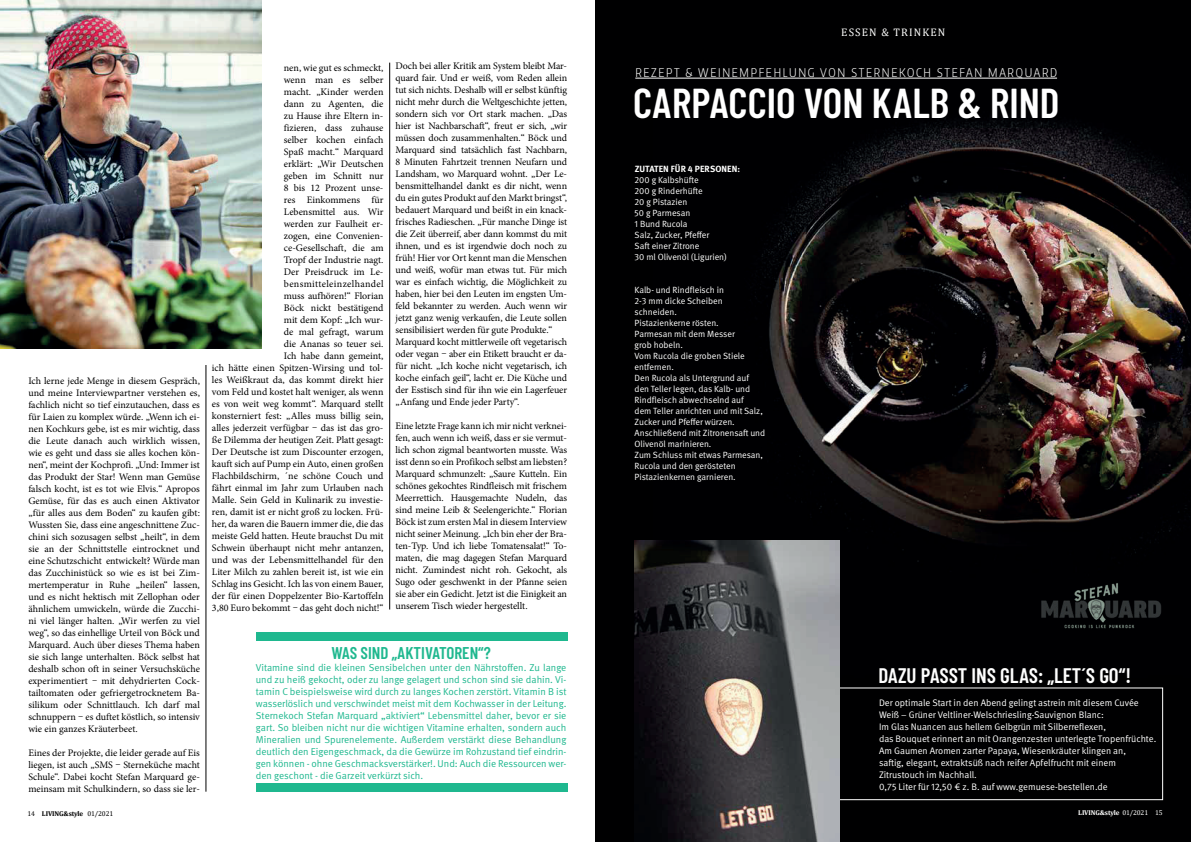
<style>
.page{position:relative;width:1191px;height:842px;background:#fff}
.page>*{position:absolute;margin:0;border:0;box-sizing:border-box;transform-origin:0 0}
.t1{font:600 41.7px "Barlow Condensed";color:#fff}
.t2{font:600 21px "Barlow Condensed";color:#fff}
.t3{font:600 17px "Barlow Condensed";color:#1fb88f}
.t4{font:300 12px "Encode Sans Compressed";letter-spacing:.14em;color:#fff}
.t5{font:11px "Cambria";letter-spacing:.1em;color:#fff}
.t6{font:10px/12px "Minion Pro";letter-spacing:-.005em;color:#000001;text-align:justify}
.t7{font:10px/12px "DGUV Meta";color:#1fb88f;text-align:justify}
.t8{font:9.5px/12px "DGUV Meta";color:#fff}
.t9{font:9px/11px "DGUV Meta";color:#fff}
.t10{font:700 9px "DGUV Meta";letter-spacing:.01em;color:#fff}
.t11{font:700 7px "Cambria";letter-spacing:-.02em;color:#fff}
.t12{font:700 7px "Cambria";letter-spacing:-.02em;color:#000001}
.s1{font-weight:400}
</style>
<div class="page">
<div style="left:595px;top:0;width:596px;height:842px;background:#000001"></div>
<img style="left:0;top:0;width:261px;height:348px">
<img style="left:653px;top:77px;width:538px;height:600px">
<div style="left:772px;top:687px;width:391px;height:113px;border:1px solid #fff"></div>
<img style="left:634px;top:540px;width:205px;height:302px">
<hr style="left:635px;top:78px;width:422px;height:1px;background:#fff">
<img style="left:1038px;top:583px;width:125px;height:47px">
<div style="left:256px;top:632px;width:311px;height:9px;background:#1fb88f"></div>
<div style="left:256px;top:784px;width:311px;height:8px;background:#1fb88f"></div>
<hr style="left:389px;top:63px;width:1px;height:546px;background:#000001">
<hr style="left:206px;top:365px;width:1px;height:427px;background:#000001">
<p class="t6" style="left:28px;top:374px;width:173px">Ich lerne jede Menge in diesem Gespräch, und meine Interviewpartner verstehen es, fachlich nicht so tief einzutauchen, dass es für Laien zu komplex würde. „Wenn ich ei&shy;nen Kochkurs gebe, ist es mir wichtig, dass die Leute danach auch wirklich wissen, wie es geht und dass sie alles kochen kön&shy;nen“, meint der Kochprofi. „Und: Immer ist das Produkt der Star! Wenn man Gemüse falsch kocht, ist es tot wie Elvis.“ Apropos Gemüse, für das es auch einen Aktivator „für alles aus dem Boden“ zu kaufen gibt:<br>Wussten Sie, dass eine angeschnittene Zuc&shy;chini sich sozusagen selbst „heilt“, in dem sie an der Schnittstelle eintrocknet und eine Schutzschicht entwickelt? Würde man das Zucchinistück so wie es ist bei Zim&shy;mertemperatur in Ruhe „heilen“ lassen, und es nicht hektisch mit Zellophan oder ähnlichem umwickeln, würde die Zucchi&shy;ni viel länger halten. „Wir werfen zu viel weg“, so das einhellige Urteil von Böck und Marquard. Auch über dieses Thema haben sie sich lange unterhalten. Böck selbst hat deshalb schon oft in seiner Versuchsküche experimentiert – mit dehydrierten Cock&shy;tailtomaten oder gefriergetrocknetem Ba&shy;silikum oder Schnittlauch. Ich darf mal schnuppern – es duftet köstlich, so intensiv wie ein ganzes Kräuterbeet.</p>
<p class="t6" style="left:28px;top:746px;width:173px">Eines der Projekte, die leider gerade auf Eis liegen, ist auch „SMS – Sterneküche macht Schule“. Dabei kocht Stefan Marquard ge&shy;meinsam mit Schulkindern, so dass sie ler-</p>
<p class="t12" style="left:27px;top:808px;width:87px"><span class="s1">14</span> LIVING&amp;style <span class="s1">01/2021</span></p>
<p class="t6" style="left:395px;top:60px;width:173px;text-align:left">Doch bei aller Kritik am System bleibt Mar&shy;quard fair. Und er weiß, vom Reden allein tut sich nichts. Deshalb will er selbst künftig nicht mehr durch die Weltgeschichte jetten, sondern sich vor Ort stark machen. „Das hier ist Nachbarschaft“, freut er sich, „wir müssen doch zusammenhalten.“ Böck und Marquard sind tatsächlich fast Nachbarn, 8 Minuten Fahrtzeit trennen Neufarn und Landsham, wo Marquard wohnt. „Der Le&shy;bensmittelhandel dankt es dir nicht, wenn du ein gutes Produkt auf den Markt bringst“, bedauert Marquard und beißt in ein knack&shy;frisches Radieschen. „Für manche Dinge ist die Zeit überreif, aber dann kommst du mit ihnen, und es ist irgendwie doch noch zu früh! Hier vor Ort kennt man die Menschen und weiß, wofür man etwas tut. Für mich war es einfach wichtig, die Möglichkeit zu haben, hier bei den Leuten im engsten Um&shy;feld bekannter zu werden. Auch wenn wir jetzt ganz wenig verkaufen, die Leute sollen sensibilisiert werden für gute Produkte.“ Marquard kocht mittlerweile oft vegetarisch oder vegan – aber ein Etikett braucht er da&shy;für nicht. „Ich koche nicht vegetarisch, ich koche einfach geil“, lacht er. Die Küche und der Esstisch sind für ihn wie ein Lagerfeuer „Anfang und Ende jeder Party“.</p>
<p class="t6" style="left:395px;top:420px;width:173px">Eine letzte Frage kann ich mir nicht verknei&shy;fen, auch wenn ich weiß, dass er sie vermut&shy;lich schon zigmal beantworten musste. Was isst denn so ein Profikoch selbst am liebsten?<br>Marquard schmunzelt: „Saure Kutteln. Ein schönes gekochtes Rindfleisch mit frischem Meerrettich. Hausgemachte Nudeln, das sind meine Leib &amp; Seelengerichte.“ Florian Böck ist zum ersten Mal in diesem Interview nicht seiner Meinung. „Ich bin eher der Bra&shy;ten-Typ. Und ich liebe Tomatensalat!“ To&shy;maten, die mag dagegen Stefan Marquard nicht. Zumindest nicht roh. Gekocht, als Sugo oder geschwenkt in der Pfanne seien sie aber ein Gedicht. Jetzt ist die Einigkeit an unserem Tisch wieder hergestellt.</p>
<h3 class="t3" style="left:331px;top:642px;width:161px">WAS SIND „AKTIVATOREN“?</h3>
<p class="t7" style="left:256px;top:662px;width:312px">Vitamine sind die kleinen Sensibelchen unter den Nährstoffen. Zu lange und zu heiß gekocht, oder zu lange gelagert und schon sind sie dahin. Vi&shy;tamin C beispielsweise wird durch zu langes Kochen zerstört. Vitamin B ist wasserlöslich und verschwindet meist mit dem Kochwasser in der Leitung.<br>Sternekoch Stefan Marquard „aktiviert“ Lebensmittel daher, bevor er sie gart. So bleiben nicht nur die wichtigen Vitamine erhalten, sondern auch Mineralien und Spurenelemente. Außerdem verstärkt diese Behandlung deutlich den Eigengeschmack, da die Gewürze im Rohzustand tief eindrin&shy;gen können - ohne Geschmacksverstärker!. Und: Auch die Ressourcen wer&shy;den geschont - die Garzeit verkürzt sich.</p>
<p class="t6" style="left:212px;top:61px;width:173px;text-align:right">nen, wie gut es schmeckt,<br>wenn man es selber<br>macht. „Kinder werden<br>dann zu Agenten, die<br>zu Hause ihre Eltern in-<br>fizieren, dass zuhause<br>selber kochen einfach<br>Spaß macht.“ Marquard<br>erklärt: „Wir Deutschen<br>geben im Schnitt nur<br>8 bis 12 Prozent unse-<br>res Einkommens für<br>Lebensmittel aus. Wir<br>werden zur Faulheit er-<br>zogen, eine Convenien-<br>ce-Gesellschaft, die am<br>Tropf der Industrie nagt.<br>Der Preisdruck im Le&shy;bensmitteleinzelhandel<br>muss aufhören!“ Florian<br>Böck nickt bestätigend<br>mit dem Kopf: „Ich wur-<br>de mal gefragt, warum<br>die Ananas so teuer sei.<br>Ich habe dann gemeint,<br>ich hätte einen Spitzen-Wirsing und tol&shy;les Weißkraut da, das kommt direkt hier vom Feld und kostet halt weniger, als wenn es von weit weg kommt“. Marquard stellt konsterniert fest: „Alles muss billig sein, alles jederzeit verfügbar – das ist das gro&shy;ße Dilemma der heutigen Zeit. Platt gesagt:<br>Der Deutsche ist zum Discounter erzogen, kauft sich auf Pump ein Auto, einen großen<br>Flachbildschirm, ´ne schöne Couch und fährt einmal im Jahr zum Urlauben nach<br>Malle. Sein Geld in Kulinarik zu investie&shy;ren, damit ist er nicht groß zu locken. Frü&shy;her, da waren die Bauern immer die, die das meiste Geld hatten. Heute brauchst Du mit<br>Schwein überhaupt nicht mehr antanzen, und was der Lebensmittelhandel für den<br>Liter Milch zu zahlen bereit ist, ist wie ein<br>Schlag ins Gesicht. Ich las von einem Bauer, der für einen Doppelzenter Bio-Kartoffeln<br>3,80 Euro bekommt – das geht doch nicht!“</p>
<p class="t5" style="left:841px;top:26px;width:105px">ESSEN &amp; TRINKEN</p>
<p class="t4" style="left:635px;top:65px;width:423px">REZEPT &amp; WEINEMPFEHLUNG VON STERNEKOCH STEFAN MARQUARD</p>
<h1 class="t1" style="left:633px;top:77px;width:428px">CARPACCIO VON KALB &amp; RIND</h1>
<p class="t10" style="left:634px;top:164px;width:107px">ZUTATEN FÜR 4 PERSONEN:</p>
<p class="t9" style="left:634px;top:175px;width:94px">200 g Kalbshüfte<br>200 g Rinderhüfte<br>20 g Pistazien<br>50 g Parmesan<br>1 Bund Rucola<br>Salz, Zucker, Pfeffer<br>Saft einer Zitrone<br>30 ml Olivenöl (Ligurien)</p>
<p class="t9" style="left:634px;top:285px;width:132px">Kalb- und Rindfleisch in<br>2-3 mm dicke Scheiben schneiden.<br>Pistazienkerne rösten.<br>Parmesan mit dem Messer<br>grob hobeln.<br>Vom Rucola die groben Stiele entfernen.<br>Den Rucola als Untergrund auf den Teller legen, das Kalb- und<br>Rindfleisch abwechselnd auf<br>dem Teller anrichten und mit Salz,<br>Zucker und Pfeffer würzen.<br>Anschließend mit Zitronensaft und<br>Olivenöl marinieren.<br>Zum Schluss mit etwas Parmesan,<br>Rucola und den gerösteten<br>Pistazienkernen garnieren.</p>
<h2 class="t2" style="left:878px;top:662px;width:254px">DAZU PASST INS GLAS: „LET´S GO“!</h2>
<p class="t8" style="left:879px;top:697px;width:279px">Der optimale Start in den Abend gelingt astrein mit diesem Cuvée Weiß – Grüner Veltliner-Welschriesling-Sauvignon Blanc:<br>Im Glas Nuancen aus hellem Gelbgrün mit Silberreflexen,<br>das Bouquet erinnert an mit Orangenzesten unterlegte Tropenfrüchte.<br>Am Gaumen Aromen zarter Papaya, Wiesenkräuter klingen an,<br>saftig, elegant, extraktsüß nach reifer Apfelfrucht mit einem Zitrustouch im Nachhall.<br>0,75 Liter für 12,50 € z. B. auf www.gemuese-bestellen.de</p>
<p class="t11" style="left:1078px;top:808px;width:86px">LIVING&amp;style <span class="s1">01/2021 15</span></p>
</div>
